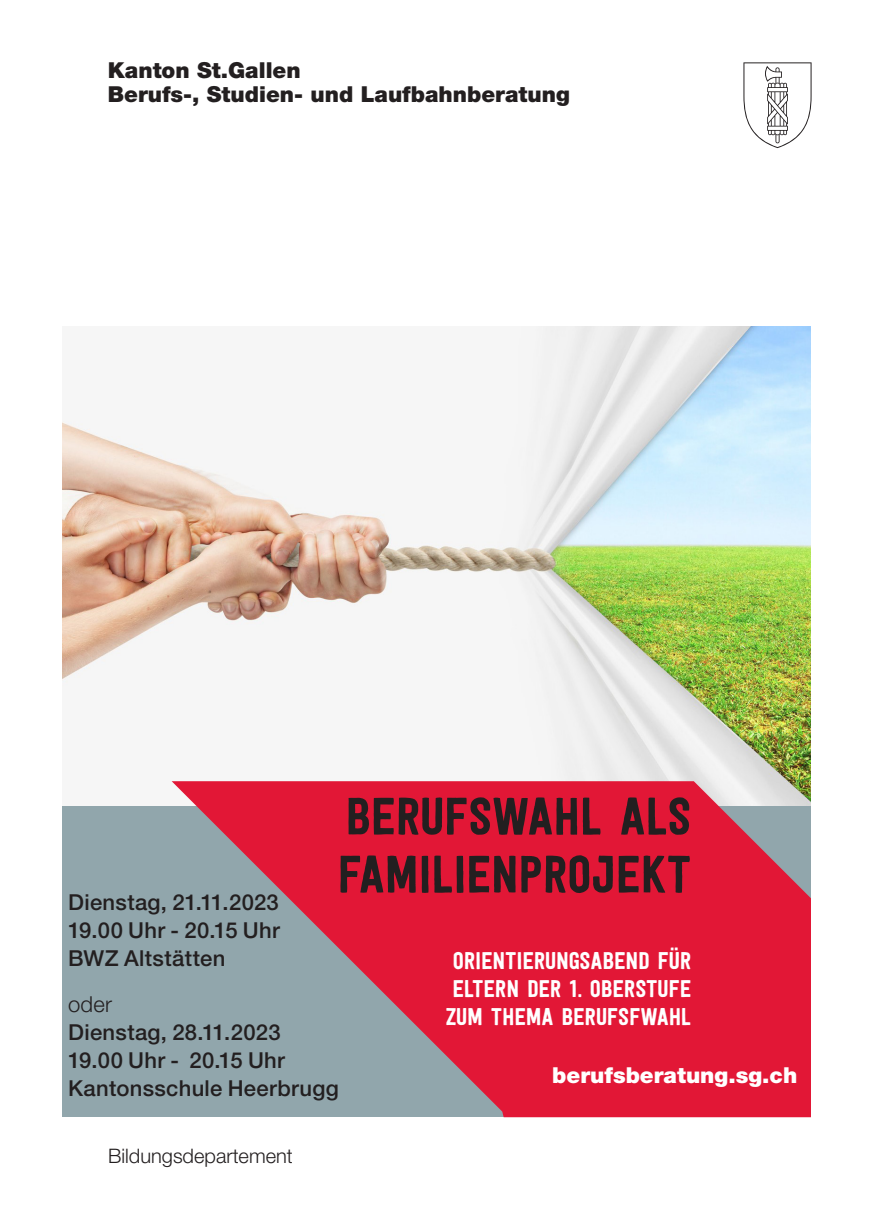
<style>
.page{position:relative;width:874px;height:1225px;background:#fff}
.page>*{position:absolute;margin:0;border:0;box-sizing:border-box;transform-origin:0 0}
.t1{font:52px/58px "Festivo Letters No 1";letter-spacing:-.01em;color:#231f20}
.t2{font:24px/28px "Festivo Letters No 1";letter-spacing:-.01em;color:#fff;text-align:center}
._03_Titel_Lead{font:500 22px/28px "Helvetica Neue LT Std";letter-spacing:.015em;color:#231f20;text-align:justify}
.Kanton{font:900 22px "Helvetica Neue LT Std";color:#231f20}
.Titelseite_Website{font:900 22px "Helvetica Neue LT Std";color:#fff}
.t3{font:300 20px "Helvetica Neue LT Std";color:#231f20}
.s1{font-weight:300}
</style>
<div class="page">
<div style="left:62px;top:326px;width:749px;height:791px;background:#91a6ac"></div>
<svg style="left:743px;top:62px;width:68px;height:86px"></svg>
<img style="left:62px;top:326px;width:749px;height:479px">
<svg style="left:171px;top:781px;width:640px;height:336px;fill:#e21736"></svg>
<p class="Kanton" style="left:108px;top:57px;width:194px">Kanton St.Gallen</p>
<p class="Kanton" style="left:108px;top:81px;width:463px">Berufs-, Studien- und Laufbahnberatung</p>
<p class="t1" style="left:337px;top:786px;width:355px">BERUFSWAHL ALS<br>FAMILIENPROJEKT</p>
<p class="_03_Titel_Lead" style="left:68px;top:887px;width:213px">Dienstag, 21.11.2023<br>19.00 Uhr - 20.15 Uhr BWZ Altstätten</p>
<p class="_03_Titel_Lead" style="left:68px;top:989px;width:272px;text-align:left"><span class="s1">oder<br></span>Dienstag, 28.11.2023<br>19.00 Uhr - 20.15 Uhr<br>Kantonsschule Heerbrugg</p>
<p class="t2" style="left:445px;top:946px;width:247px">ORIENTIERUNGSABEND FÜR<br>ELTERN DER 1. OBERSTUFE<br>ZUM THEMA BERUFSFWAHL</p>
<p class="Titelseite_Website" style="left:552px;top:1062px;width:246px">berufsberatung.sg.ch</p>
<p class="t3" style="left:108px;top:1143px;width:186px">Bildungsdepartement</p>
</div>
